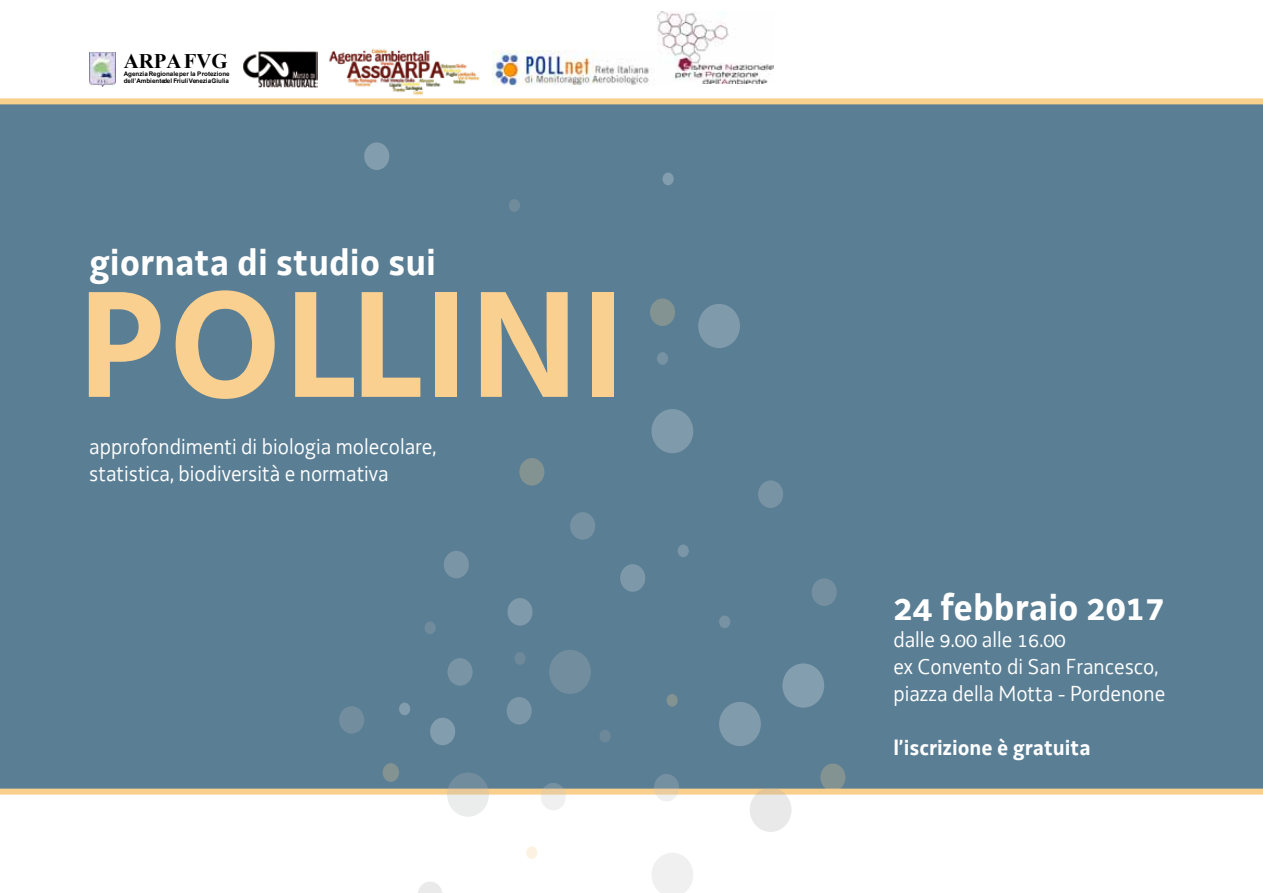
<style>
.page{position:relative;width:1263px;height:893px;background:#fff}
.page>*{position:absolute;margin:0;border:0;box-sizing:border-box;transform-origin:0 0}
.t1{font:700 157.5px "Decima WE";color:#fad090}
.t2{font:700 39px "Decima WE";color:#fff}
.t3{font:22.5px/27px "Decima WE";color:#fff}
.t4{font:700 22.5px "Decima WE";color:#fff}
.t5{font:700 20.7px "Times New Roman";color:#000}
.t6{font:700 6.3px/7.5px "Arial";color:#000}
</style>
<div class="page">
<img style="left:311px;top:48px;width:187px;height:47px">
<img style="left:243px;top:50px;width:74px;height:37px">
<img style="left:89px;top:53px;width:27px;height:34px">
<img style="left:493px;top:51px;width:162px;height:35px">
<img style="left:658px;top:11px;width:116px;height:72px">
<div style="left:0;top:98px;width:1263px;height:697px;background:#5a7e94"></div>
<div style="left:383px;top:763px;width:16px;height:19px;background:#839392;border-radius:50%"></div>
<div style="left:507px;top:697px;width:25px;height:27px;background:#7c97a8;border-radius:50%"></div>
<div style="left:758px;top:480px;width:25px;height:28px;background:#7893a4;border-radius:50%"></div>
<div style="left:339px;top:706px;width:25px;height:28px;background:#728d9d;border-radius:50%"></div>
<div style="left:570px;top:512px;width:25px;height:28px;background:#7691a2;border-radius:50%"></div>
<svg style="left:418px;top:882px;width:24px;height:11px"></svg>
<div style="left:507px;top:598px;width:25px;height:28px;background:#7f9aaa;border-radius:50%"></div>
<div style="left:444px;top:551px;width:25px;height:27px;background:#7a95a6;border-radius:50%"></div>
<svg style="left:654px;top:774px;width:25px;height:27px"></svg>
<svg style="left:541px;top:783px;width:25px;height:27px"></svg>
<div style="left:430px;top:718px;width:25px;height:27px;background:#829dad;border-radius:50%"></div>
<div style="left:812px;top:578px;width:25px;height:28px;background:#748fa0;border-radius:50%"></div>
<svg style="left:652px;top:853px;width:41px;height:40px"></svg>
<div style="left:549px;top:650px;width:42px;height:44px;background:#728d9d;border-radius:50%"></div>
<svg style="left:719px;top:702px;width:42px;height:44px"></svg>
<svg style="left:447px;top:772px;width:42px;height:45px"></svg>
<svg style="left:750px;top:788px;width:41px;height:44px"></svg>
<div style="left:782px;top:663px;width:42px;height:45px;background:#839eae;border-radius:50%"></div>
<div style="left:447px;top:658px;width:26px;height:28px;background:#7994a5;border-radius:50%"></div>
<div style="left:620px;top:564px;width:25px;height:28px;background:#7d98a9;border-radius:50%"></div>
<svg style="left:820px;top:763px;width:25px;height:28px"></svg>
<div style="left:519px;top:458px;width:25px;height:28px;background:#839392;border-radius:50%"></div>
<div style="left:514px;top:652px;width:12px;height:13px;background:#6e899a;border-radius:50%"></div>
<div style="left:678px;top:544px;width:11px;height:13px;background:#7b96a7;border-radius:50%"></div>
<div style="left:719px;top:615px;width:11px;height:13px;background:#7792a3;border-radius:50%"></div>
<svg style="left:666px;top:694px;width:12px;height:13px"></svg>
<div style="left:526px;top:846px;width:11px;height:13px;background:#fdf2e2;border-radius:50%"></div>
<div style="left:399px;top:702px;width:11px;height:13px;background:#829dad;border-radius:50%"></div>
<div style="left:424px;top:621px;width:12px;height:13px;background:#708b9c;border-radius:50%"></div>
<div style="left:599px;top:730px;width:12px;height:12px;background:#6d8899;border-radius:50%"></div>
<div style="left:651px;top:409px;width:42px;height:44px;background:#7f9aaa;border-radius:50%"></div>
<div style="left:650px;top:298px;width:25px;height:28px;background:#839392;border-radius:50%"></div>
<div style="left:657px;top:352px;width:11px;height:13px;background:#7792a3;border-radius:50%"></div>
<div style="left:698px;top:304px;width:42px;height:44px;background:#7f9aaa;border-radius:50%"></div>
<div style="left:509px;top:199px;width:11px;height:13px;background:#708b9c;border-radius:50%"></div>
<div style="left:364px;top:142px;width:25px;height:28px;background:#829dad;border-radius:50%"></div>
<div style="left:662px;top:173px;width:12px;height:12px;background:#829dad;border-radius:50%"></div>
<p class="t5" style="left:124px;top:47px;width:105px">ARPA FVG</p>
<p class="t6" style="left:124px;top:70px;width:107px">Agenzia Regionaleper la Protezione dell’Ambientedel Friuli Venezia Giulia</p>
<h2 class="t2" style="left:89px;top:238px;width:348px">giornata di studio sui</h2>
<h1 class="t1" style="left:77px;top:248px;width:551px">POLLINI</h1>
<p class="t3" style="left:89px;top:434px;width:349px">approfondimenti di biologia molecolare, statistica, biodiversità e normativa</p>
<h2 class="t2" style="left:893px;top:583px;width:273px">24 febbraio 2017</h2>
<p class="t3" style="left:893px;top:626px;width:273px">dalle 9.00 alle 16.00<br>ex Convento di San Francesco, piazza della Motta - Pordenone</p>
<p class="t4" style="left:893px;top:734px;width:199px">l’iscrizione è gratuita</p>
</div>
